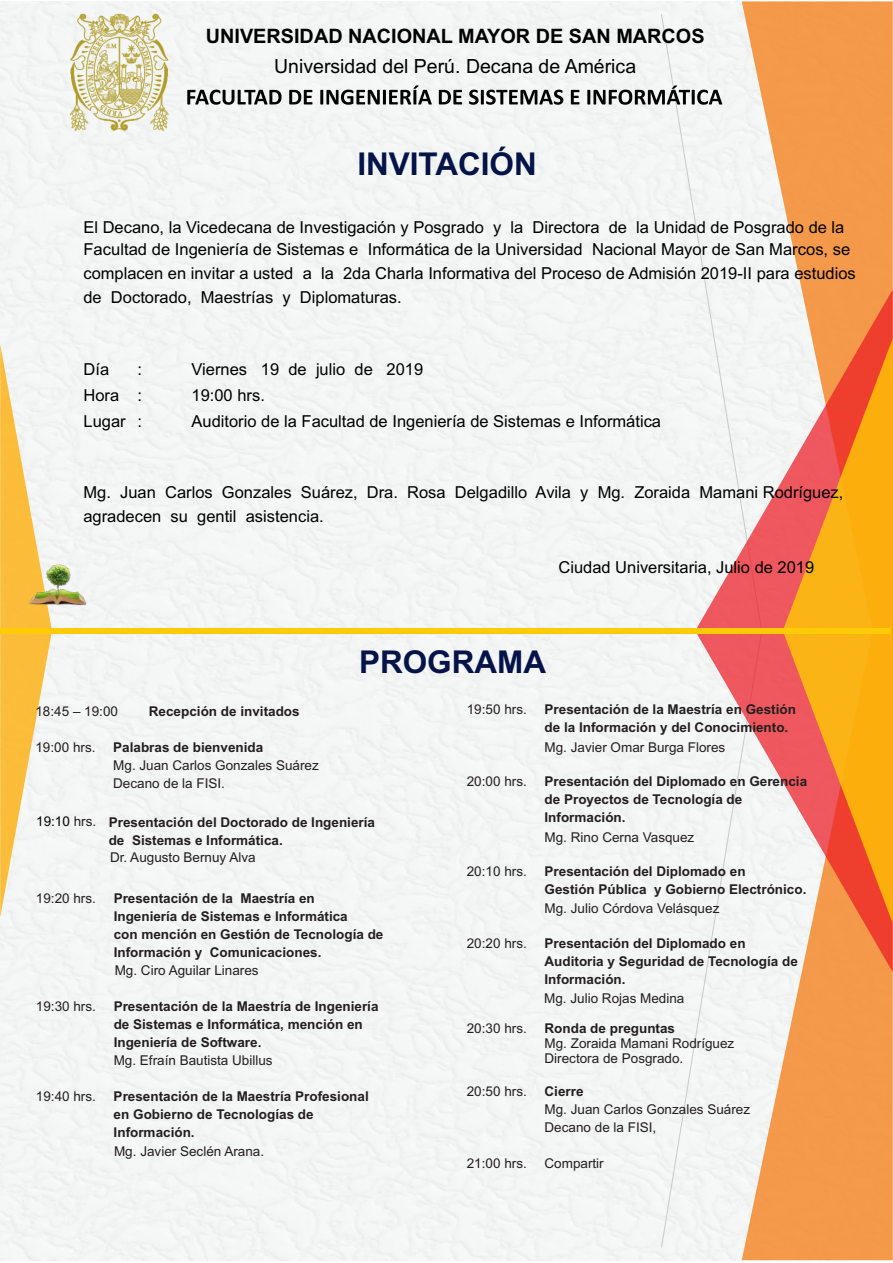
<style>
.page{position:relative;width:893px;height:1263px;background:#fff}
.page>*{position:absolute;margin:0;border:0;box-sizing:border-box;transform-origin:0 0}
.t1{font:700 31.5px "Arial";color:#041348}
.t2{font:700 19.8px "Arial";color:#000}
.t3{font:19.5px "Arial";color:#000}
.t4{font:16.5px/24px "Arial";color:#000}
.t5{font:700 13.5px/18px "Arial";color:#231f20}
.t6{font:13.5px/18px "Arial";color:#231f20}
.t7{font:13.5px "Arial";color:#020304}
.s1{color:#231f20}
</style>
<div class="page">
<div style="left:0;top:1px;width:891px;height:627px;background:#f4f5f5"></div>
<svg style="left:660px;top:14px;width:63px;height:518px"></svg>
<svg style="left:742px;top:1px;width:151px;height:288px;fill:#f4994a"></svg>
<svg style="left:695px;top:289px;width:198px;height:339px"></svg>
<img style="left:52px;top:564px;width:35px;height:42px">
<svg style="left:187px;top:85px;width:392px;height:20px"></svg>
<svg style="left:587px;top:85px;width:135px;height:20px"></svg>
<div style="left:0;top:633px;width:891px;height:627px;background:#f4f5f5"></div>
<svg style="left:660px;top:633px;width:81px;height:615px"></svg>
<svg style="left:742px;top:972px;width:151px;height:288px;fill:#f4994a"></svg>
<svg style="left:0;top:344px;width:52px;height:573px"></svg>
<svg style="left:695px;top:633px;width:198px;height:339px"></svg>
<svg style="left:783px;top:338px;width:110px;height:585px;background:#f59745"></svg>
<div style="left:0;top:628px;width:891px;height:5px;background:#ffcb04"></div>
<img style="left:59px;top:13px;width:110px;height:119px">
<h2 class="t2" style="left:206px;top:29px;width:500px">UNIVERSIDAD NACIONAL MAYOR DE SAN MARCOS</h2>
<h3 class="t3" style="left:274px;top:59px;width:364px">Universidad del Perú. Decana de América</h3>
<h1 class="t1" style="left:357px;top:152px;width:181px">INVITACIÓN</h1>
<p class="t4" style="left:83px;top:218px;width:768px;line-height:21.9px">El Decano, la Vicedecana de Investigación y Posgrado y la Directora de la Unidad de Posgrado de la<br>Facultad de Ingeniería de Sistemas e Informática de la Universidad Nacional Mayor de San Marcos, se</p>
<p class="t4" style="left:83px;top:263px;width:774px">complacen en invitar a usted a la 2da Charla Informativa del Proceso de Admisión 2019-II para estudios de Doctorado, Maestrías y Diplomaturas.</p>
<p class="t4" style="left:84px;top:359px;width:27px">Día</p>
<p class="t4" style="left:138px;top:359px;width:6px">:</p>
<p class="t4" style="left:192px;top:359px;width:233px">Viernes 19 de julio de 2019</p>
<p class="t4" style="left:84px;top:384px;width:60px">Hora :</p>
<p class="t4" style="left:192px;top:384px;width:75px">19:00 hrs.</p>
<p class="t4" style="left:84px;top:410px;width:60px">Lugar :</p>
<p class="t4" style="left:192px;top:410px;width:471px">Auditorio de la Facultad de Ingeniería de Sistemas e Informática</p>
<p class="t4" style="left:83px;top:481px;width:761px">Mg. Juan Carlos Gonzales Suárez, Dra. Rosa Delgadillo Avila y Mg. Zoraida Mamani Rodríguez, agradecen su gentil asistencia.</p>
<p class="t4" style="left:558px;top:557px;width:257px">Ciudad Universitaria, Julio de 2019</p>
<h1 class="t1" style="left:359px;top:650px;width:188px">PROGRAMA</h1>
<p class="t6" style="left:35px;top:704px;width:84px">18:45 – 19:00</p>
<p class="t5" style="left:149px;top:704px;width:152px">Recepción de invitados</p>
<p class="t6" style="left:35px;top:740px;width:62px">19:00 hrs.</p>
<p class="t5" style="left:113px;top:740px;width:152px">Palabras de bienvenida</p>
<p class="t6" style="left:113px;top:758px;width:207px">Mg. Juan Carlos Gonzales Suárez<br>Decano de la FISI.</p>
<p class="t7" style="left:36px;top:816px;width:62px">19:10 <span class="s1">hrs.</span></p>
<p class="t5" style="left:109px;top:814px;width:268px">Presentación del Doctorado de Ingeniería de Sistemas e Informática.</p>
<p class="t6" style="left:110px;top:849px;width:147px">Dr. Augusto Bernuy Alva</p>
<p class="t6" style="left:36px;top:891px;width:62px">19:20 hrs.</p>
<p class="t5" style="left:114px;top:891px;width:203px">Presentación de la Maestría en</p>
<p class="t5" style="left:114px;top:909px;width:271px">Ingeniería de Sistemas e Informática<br>con mención en Gestión de Tecnología de</p>
<p class="t5" style="left:114px;top:945px;width:209px">Información y Comunicaciones.</p>
<p class="t6" style="left:115px;top:963px;width:146px">Mg. Ciro Aguilar Linares</p>
<p class="t6" style="left:36px;top:999px;width:62px">19:30 hrs.</p>
<p class="t5" style="left:114px;top:999px;width:266px">Presentación de la Maestría de Ingeniería</p>
<p class="t5" style="left:114px;top:1017px;width:251px">de Sistemas e Informática, mención en</p>
<p class="t5" style="left:114px;top:1035px;width:149px">Ingeniería de Software.</p>
<p class="t6" style="left:114px;top:1053px;width:161px">Mg. Efraín Bautista Ubillus</p>
<p class="t6" style="left:36px;top:1089px;width:62px">19:40 hrs.</p>
<p class="t5" style="left:114px;top:1089px;width:257px">Presentación de la Maestría Profesional en Gobierno de Tecnologías de<br>Información.</p>
<p class="t6" style="left:114px;top:1144px;width:152px">Mg. Javier Seclén Arana.</p>
<p class="t6" style="left:467px;top:702px;width:62px">19:50 hrs.</p>
<p class="t5" style="left:545px;top:702px;width:253px">Presentación de la Maestría en Gestión de la Información y del Conocimiento.</p>
<p class="t6" style="left:545px;top:739px;width:182px">Mg. Javier Omar Burga Flores</p>
<p class="t6" style="left:467px;top:774px;width:62px">20:00 hrs.</p>
<p class="t5" style="left:545px;top:774px;width:264px">Presentación del Diplomado en Gerencia de Proyectos de Tecnología de<br>Información.</p>
<p class="t6" style="left:545px;top:829px;width:151px">Mg. Rino Cerna Vasquez</p>
<p class="t6" style="left:467px;top:864px;width:62px">20:10 hrs.</p>
<p class="t5" style="left:545px;top:864px;width:203px">Presentación del Diplomado en</p>
<p class="t5" style="left:545px;top:882px;width:263px">Gestión Pública y Gobierno Electrónico.</p>
<p class="t6" style="left:545px;top:901px;width:176px">Mg. Julio Córdova Velásquez</p>
<p class="t6" style="left:467px;top:936px;width:62px">20:20 hrs.</p>
<p class="t5" style="left:545px;top:936px;width:255px">Presentación del Diplomado en<br>Auditoria y Seguridad de Tecnología de<br>Información.</p>
<p class="t6" style="left:544px;top:991px;width:142px">Mg. Julio Rojas Medina</p>
<p class="t6" style="left:467px;top:1020px;width:62px">20:30 hrs.</p>
<p class="t5" style="left:545px;top:1020px;width:132px">Ronda de preguntas</p>
<p class="t6" style="left:545px;top:1035px;width:191px">Mg. Zoraida Mamani Rodríguez</p>
<p class="t6" style="left:545px;top:1050px;width:140px">Directora de Posgrado.</p>
<p class="t6" style="left:467px;top:1083px;width:62px">20:50 hrs.</p>
<p class="t5" style="left:545px;top:1083px;width:41px">Cierre</p>
<p class="t6" style="left:545px;top:1101px;width:207px">Mg. Juan Carlos Gonzales Suárez</p>
<p class="t6" style="left:545px;top:1119px;width:113px">Decano de la FISI,</p>
<p class="t6" style="left:467px;top:1155px;width:62px">21:00 hrs.</p>
<p class="t6" style="left:545px;top:1155px;width:61px">Compartir</p>
</div>
